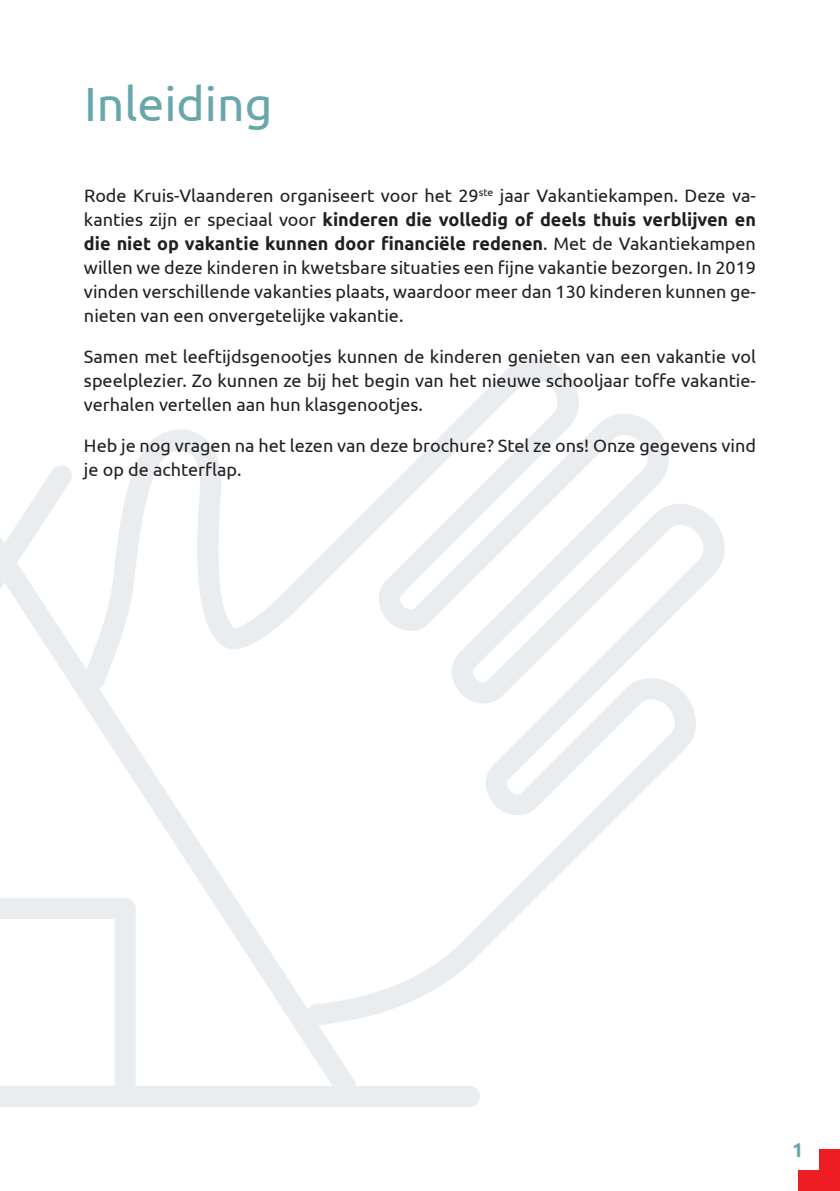
<style>
.page{position:relative;width:840px;height:1191px;background:#fff}
.page>*{position:absolute;margin:0;border:0;box-sizing:border-box;transform-origin:0 0}
.Hoofdstuktitel{font:48px "Ubuntu";color:#6aa7aa}
.t1{font:700 20px "Ubuntu";color:#6aa7aa}
.Body{font:18px/24px "Ubuntu";color:#231f20;text-align:justify}
.s1{font-weight:700}
</style>
<div class="page">
<svg style="left:0;top:465px;width:73px;height:222px"></svg>
<svg style="left:0;top:898px;width:479px;height:209px"></svg>
<svg style="left:82px;top:358px;width:643px;height:667px"></svg>
<svg style="left:798px;top:1149px;width:41px;height:42px"></svg>
<p class="Hoofdstuktitel" style="left:84px;top:75px;width:190px">Inleiding</p>
<p class="Body" style="left:84px;top:183px;width:673px">Rode Kruis-Vlaanderen organiseert voor het 29<sup>ste</sup> jaar Vakantiekampen. Deze va&shy;kanties zijn er speciaal voor <span class="s1">kinderen die volledig of deels thuis verblijven en die niet op vakantie kunnen door financiële redenen</span>. Met de Vakantiekampen willen we deze kinderen in kwetsbare situaties een fijne vakantie bezorgen. In 2019 vinden verschillende vakanties plaats, waardoor meer dan 130 kinderen kunnen ge&shy;nieten van een onvergetelijke vakantie.</p>
<p class="Body" style="left:84px;top:344px;width:673px">Samen met leeftijdsgenootjes kunnen de kinderen genieten van een vakantie vol speelplezier. Zo kunnen ze bij het begin van het nieuwe schooljaar toffe vakantie&shy;verhalen vertellen aan hun klasgenootjes.</p>
<p class="Body" style="left:84px;top:433px;width:673px">Heb je nog vragen na het lezen van deze brochure? Stel ze ons! Onze gegevens vind je op de achterflap.</p>
<p class="t1" style="left:791px;top:1137px;width:13px">1</p>
</div>
